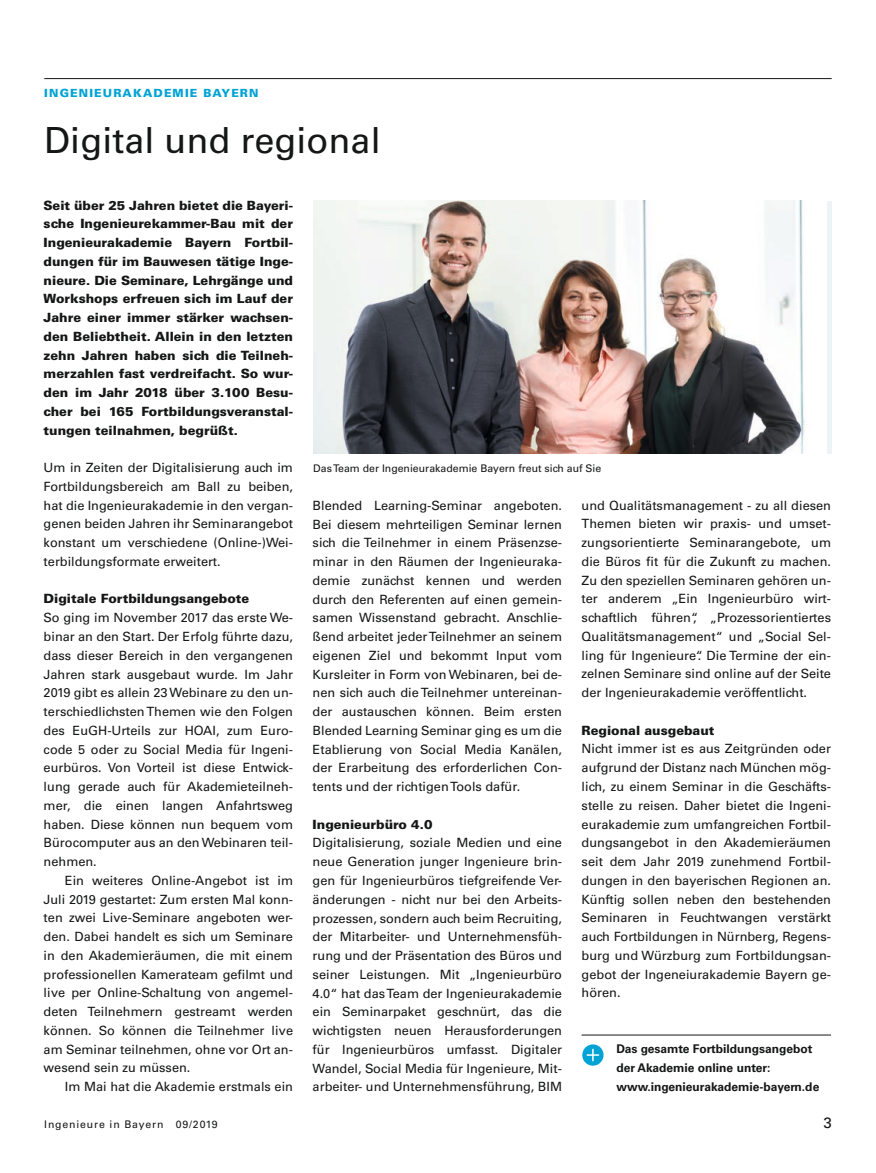
<style>
.page{position:relative;width:876px;height:1173px;background:#fff}
.page>*{position:absolute;margin:0;border:0;box-sizing:border-box;transform-origin:0 0}
.t1{font:36px "Univers LT Std";color:#151616}
.t2{font:15px "Univers LT Std";color:#151616}
.t3{font:12.75px/18.8px "Univers LT Std";color:#151616;text-align:justify}
.t4{font:900 12.75px/18.8px "Univers LT Std";color:#151616;text-align:justify}
.t5{font:700 12px/18.8px "Univers LT Std";color:#151616}
.t6{font:900 11.25px "Univers LT Std";letter-spacing:.1em;color:#00a3d4}
.t7{font:10.5px "Univers LT Std";color:#151616}
.t8{font:10.5px "Univers LT Std";letter-spacing:.08em;color:#151616}
</style>
<div class="page">
<hr style="left:44px;top:78px;width:787px;height:1px;background:#151616">
<hr style="left:581px;top:1034px;width:249px;height:1px;background:#151616">
<img style="left:313px;top:201px;width:492px;height:252px">
<svg style="left:582px;top:1044px;width:21px;height:21px"></svg>
<p class="t6" style="left:44px;top:86px;width:216px">INGENIEURAKADEMIE BAYERN</p>
<h1 class="t1" style="left:44px;top:119px;width:338px">Digital und regional</h1>
<p class="t4" style="left:44px;top:195px;width:251px">Seit über 25 Jahren bietet die Bayeri&shy;sche Ingenieurekammer-Bau mit der Ingenieurakademie Bayern Fortbil&shy;dungen für im Bauwesen tätige Inge&shy;nieure. Die Seminare, Lehrgänge und Workshops erfreuen sich im Lauf der Jahre einer immer stärker wachsen&shy;den Beliebtheit. Allein in den letzten zehn Jahren haben sich die Teilneh&shy;merzahlen fast verdreifacht. So wur&shy;den im Jahr 2018 über 3.100 Besu&shy;cher bei 165 Fortbildungsveranstal&shy;tungen teilnahmen, begrüßt.</p>
<p class="t3" style="left:44px;top:458px;width:251px">Um in Zeiten der Digitalisierung auch im Fortbildungsbereich am Ball zu beiben, hat die Ingenieurakademie in den vergan&shy;genen beiden Jahren ihr Seminarangebot konstant um verschiedene (Online-)Wei&shy;terbildungsformate erweitert.</p>
<p class="t4" style="left:44px;top:589px;width:207px">Digitale Fortbildungsangebote</p>
<p class="t3" style="left:44px;top:608px;width:251px">So ging im November 2017 das erste We&shy;binar an den Start. Der Erfolg führte dazu, dass dieser Bereich in den vergangenen Jahren stark ausgebaut wurde. Im Jahr 2019 gibt es allein 23 Webinare zu den un&shy;terschiedlichsten Themen wie den Folgen des EuGH-Urteils zur HOAI, zum Euro&shy;code 5 oder zu Social Media für Ingeni&shy;eurbüros. Von Vorteil ist diese Entwick&shy;lung gerade auch für Akademieteilneh&shy;mer, die einen langen Anfahrtsweg haben. Diese können nun bequem vom Bürocomputer aus an den Webinaren teil&shy;nehmen.</p>
<p class="t3" style="left:44px;top:871px;width:251px;text-indent:21px">Ein weiteres Online-Angebot ist im Juli 2019 gestartet: Zum ersten Mal konn&shy;ten zwei Live-Seminare angeboten wer&shy;den. Dabei handelt es sich um Seminare in den Akademieräumen, die mit einem professionellen Kamerateam gefilmt und live per Online-Schaltung von angemel&shy;deten Teilnehmern gestreamt werden können. So können die Teilnehmer live am Seminar teilnehmen, ohne vor Ort an&shy;wesend sein zu müssen.</p>
<p class="t3" style="left:65px;top:1077px;width:229px">Im Mai hat die Akademie erstmals ein</p>
<p class="t7" style="left:313px;top:462px;width:289px">Das Team der Ingenieurakademie Bayern freut sich auf Sie</p>
<p class="t3" style="left:581px;top:496px;width:251px">und Qualitätsmanagement - zu all diesen Themen bieten wir praxis- und umset&shy;zungsorientierte Seminarangebote, um die Büros fit für die Zukunft zu machen.<br>Zu den speziellen Seminaren gehören un&shy;ter anderem „Ein Ingenieurbüro wirt&shy;schaftlich führen“, „Prozessorientiertes Qualitätsmanagement“ und „Social Sel&shy;ling für Ingenieure“. Die Termine der ein&shy;zelnen Seminare sind online auf der Seite der Ingenieurakademie veröffentlicht.</p>
<p class="t4" style="left:581px;top:721px;width:134px">Regional ausgebaut</p>
<p class="t3" style="left:581px;top:740px;width:251px">Nicht immer ist es aus Zeitgründen oder aufgrund der Distanz nach München mög&shy;lich, zu einem Seminar in die Geschäfts&shy;stelle zu reisen. Daher bietet die Ingeni&shy;eurakademie zum umfangreichen Fortbil&shy;dungsangebot in den Akademieräumen seit dem Jahr 2019 zunehmend Fortbil&shy;dungen in den bayerischen Regionen an.<br>Künftig sollen neben den bestehenden Seminaren in Feuchtwangen verstärkt auch Fortbildungen in Nürnberg, Regens&shy;burg und Würzburg zum Fortbildungsan&shy;gebot der Ingeneiurakademie Bayern ge&shy;hören.</p>
<p class="t3" style="left:312px;top:496px;width:251px">Blended Learning-Seminar angeboten.<br>Bei diesem mehrteiligen Seminar lernen sich die Teilnehmer in einem Präsenzse&shy;minar in den Räumen der Ingenieuraka&shy;demie zunächst kennen und werden durch den Referenten auf einen gemein&shy;samen Wissenstand gebracht. Anschlie&shy;ßend arbeitet jeder Teilnehmer an seinem eigenen Ziel und bekommt Input vom Kursleiter in Form von Webinaren, bei de&shy;nen sich auch die Teilnehmer untereinan&shy;der austauschen können. Beim ersten Blended Learning Seminar ging es um die Etablierung von Social Media Kanälen, der Erarbeitung des erforderlichen Con&shy;tents und der richtigen Tools dafür.</p>
<p class="t4" style="left:312px;top:815px;width:121px">Ingenieurbüro 4.0</p>
<p class="t3" style="left:312px;top:834px;width:251px">Digitalisierung, soziale Medien und eine neue Generation junger Ingenieure brin&shy;gen für Ingenieurbüros tiefgreifende Ver&shy;änderungen - nicht nur bei den Arbeits&shy;prozessen, sondern auch beim Recruiting, der Mitarbeiter- und Unternehmensfüh&shy;rung und der Präsentation des Büros und seiner Leistungen. Mit „Ingenieurbüro 4.0“ hat das Team der Ingenieurakademie ein Seminarpaket geschnürt, das die wichtigsten neuen Herausforderungen für Ingenieurbüros umfasst. Digitaler Wandel, Social Media für Ingenieure, Mit&shy;arbeiter- und Unternehmensführung, BIM</p>
<p class="t5" style="left:616px;top:1040px;width:204px">Das gesamte Fortbildungsangebot der Akademie online unter: www.ingenieurakademie-bayern.de</p>
<p class="t8" style="left:44px;top:1118px;width:175px">Ingenieure in Bayern 09/2019</p>
<p class="t2" style="left:823px;top:1114px;width:10px">3</p>
</div>
